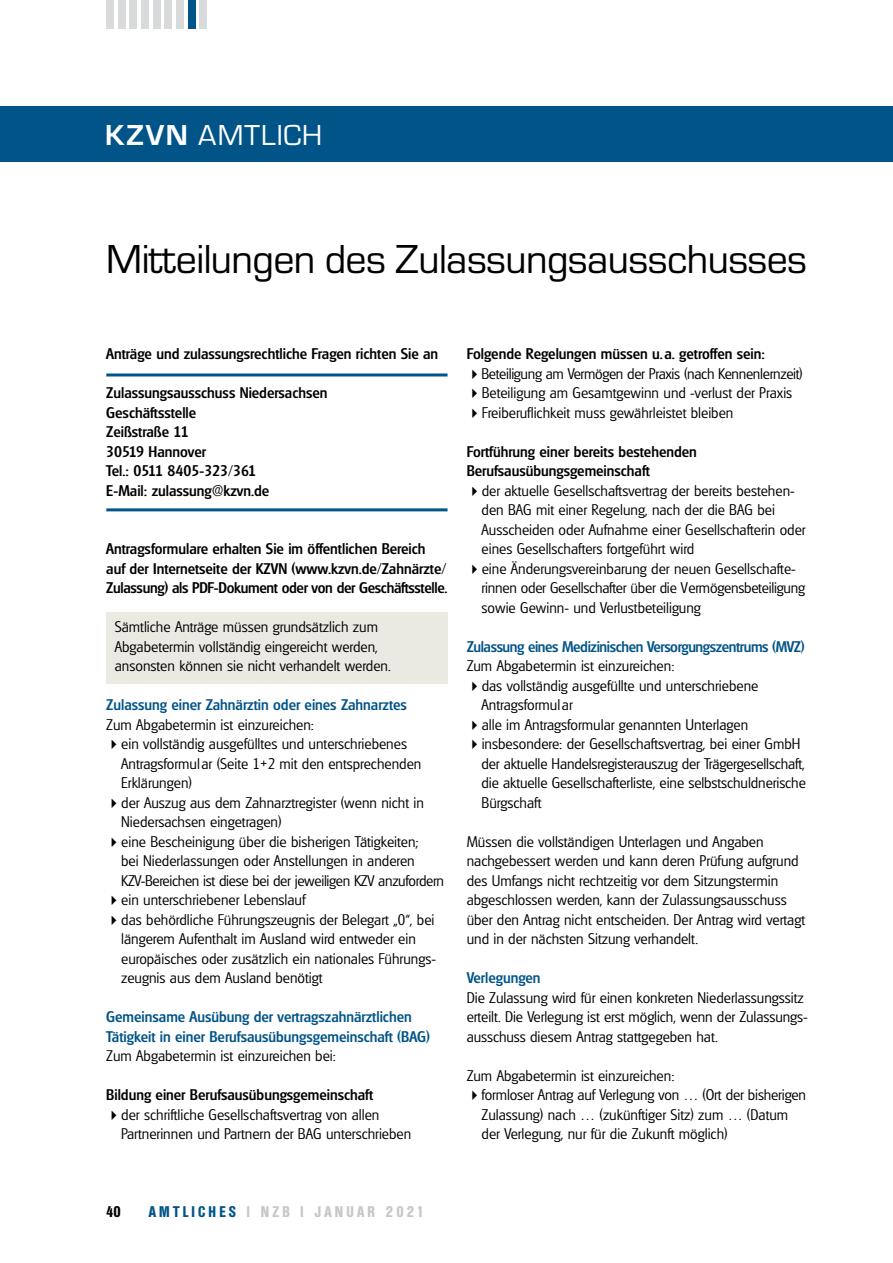
<style>
.page{position:relative;width:893px;height:1263px;background:#fff}
.page>*{position:absolute;margin:0;border:0;box-sizing:border-box;transform-origin:0 0}
.t1{font:42px "Micro Square";letter-spacing:-.015em;color:#000}
.t2{font:30px "Micro Square";letter-spacing:.035em;color:#fff}
.t3{font:300 15px/19.5px "Glasgow";color:#000}
.t4{font:500 15px/19.5px "Glasgow";color:#000}
.t5{font:500 15px/19.5px "Glasgow";color:#005488}
.t6{font:500 15px "Glasgow";letter-spacing:-.025em;color:#005488}
.t7{font:700 condensed 15px "Olympia";letter-spacing:.215em;color:#c6c7c8}
.t8{font:700 condensed 15px "Olympia";color:#000}
.s1{font-weight:700}
.s2{color:#005488}
</style>
<div class="page">
<div style="left:106px;top:0;width:8px;height:28px;background:#d9dadb"></div>
<div style="left:118px;top:0;width:8px;height:28px;background:#d9dadb"></div>
<div style="left:130px;top:0;width:7px;height:28px;background:#d9dadb"></div>
<div style="left:141px;top:0;width:8px;height:28px;background:#d9dadb"></div>
<div style="left:153px;top:0;width:8px;height:28px;background:#d9dadb"></div>
<div style="left:165px;top:0;width:7px;height:28px;background:#d9dadb"></div>
<div style="left:176px;top:0;width:8px;height:28px;background:#d9dadb"></div>
<div style="left:188px;top:0;width:8px;height:28px;background:#005488"></div>
<div style="left:200px;top:0;width:7px;height:28px;background:#d9dadb"></div>
<div style="left:0;top:106px;width:893px;height:56px;background:#005488"></div>
<hr style="left:106px;top:373px;width:342px;height:3px;background:#005488">
<hr style="left:106px;top:508px;width:342px;height:3px;background:#005488">
<div style="left:106px;top:612px;width:342px;height:71px;background:#ebeae2"></div>
<h2 class="t2" style="left:105px;top:119px;width:219px"><span class="s1">KZVN</span> AMTLICH</h2>
<h1 class="t1" style="left:106px;top:237px;width:702px">Mitteilungen des Zulassungsausschusses</h1>
<p class="t4" style="left:106px;top:344px;width:333px">Anträge und zulassungsrechtliche Fragen richten Sie an</p>
<p class="t4" style="left:106px;top:383px;width:223px">Zulassungsausschuss Niedersachsen<br>Geschäftsstelle<br>Zeißstraße 11<br>30519 Hannover<br>Tel.: 0511 8405-323/361<br>E-Mail: zulassung@kzvn.de</p>
<p class="t4" style="left:106px;top:539px;width:343px">Antragsformulare erhalten Sie im öffentlichen Bereich auf der Internetseite der KZVN (www.kzvn.de/Zahnärzte/<br>Zulassung) als PDF-Dokument oder von der Geschäftsstelle.</p>
<p class="t3" style="left:115px;top:617px;width:277px">Sämtliche Anträge müssen grundsätzlich zum<br>Abgabetermin vollständig eingereicht werden, ansonsten können sie nicht verhandelt werden.</p>
<p class="t5" style="left:106px;top:695px;width:302px">Zulassung einer Zahnärztin oder eines Zahnarztes</p>
<p class="t3" style="left:121px;top:714px;width:324px;text-indent:-15px">Zum Abgabetermin ist einzureichen:<br>ein vollständig ausgefülltes und unterschriebenes Antragsformular (Seite 1+2 mit den entsprechenden Erklärungen)<br>der Auszug aus dem Zahnarztregister (wenn nicht in Niedersachsen eingetragen)<br>eine Bescheinigung über die bisherigen Tätigkeiten;<br>bei Niederlassungen oder Anstellungen in anderen KZV-Bereichen ist diese bei der jeweiligen KZV anzufordern ein unterschriebener Lebenslauf<br>das behördliche Führungszeugnis der Belegart „0“, bei längerem Aufenthalt im Ausland wird entweder ein europäisches oder zusätzlich ein nationales Führungs&shy;zeugnis aus dem Ausland benötigt</p>
<p class="t5" style="left:106px;top:1007px;width:325px">Gemeinsame Ausübung der vertragszahnärztlichen<br>Tätigkeit in einer Berufsausübungsgemeinschaft (BAG)</p>
<p class="t3" style="left:106px;top:1046px;width:231px">Zum Abgabetermin ist einzureichen bei:</p>
<p class="t4" style="left:106px;top:1085px;width:268px">Bildung einer Berufsausübungsgemeinschaft</p>
<p class="t3" style="left:121px;top:1104px;width:292px">der schriftliche Gesellschaftsvertrag von allen<br>Partnerinnen und Partnern der BAG unterschrieben</p>
<p class="t4" style="left:467px;top:344px;width:300px">Folgende Regelungen müssen u.a. getroffen sein:</p>
<p class="t3" style="left:481px;top:363px;width:323px">Beteiligung am Vermögen der Praxis (nach Kennenlernzeit)<br>Beteiligung am Gesamtgewinn und -verlust der Praxis<br>Freiberuflichkeit muss gewährleistet bleiben</p>
<p class="t4" style="left:467px;top:441px;width:232px">Fortführung einer bereits bestehenden<br>Berufsausübungsgemeinschaft</p>
<p class="t3" style="left:482px;top:480px;width:326px">der aktuelle Gesellschaftsvertrag der bereits bestehen&shy;den BAG mit einer Regelung, nach der die BAG bei Ausscheiden oder Aufnahme einer Gesellschafterin oder eines Gesellschafters fortgeführt wird<br>eine Änderungsvereinbarung der neuen Gesellschafte&shy;rinnen oder Gesellschafter über die Vermögensbeteiligung sowie Gewinn- und Verlustbeteiligung</p>
<p class="t6" style="left:467px;top:637px;width:339px">Zulassung eines Medizinischen Versorgungszentrums (MVZ)</p>
<p class="t3" style="left:482px;top:656px;width:326px;text-indent:-15px">Zum Abgabetermin ist einzureichen:<br>das vollständig ausgefüllte und unterschriebene Antragsformular<br>alle im Antragsformular genannten Unterlagen insbesondere: der Gesellschaftsvertrag, bei einer GmbH der aktuelle Handelsregisterauszug der Trägergesellschaft, die aktuelle Gesellschafterliste, eine selbstschuldnerische Bürgschaft</p>
<p class="t3" style="left:467px;top:831px;width:340px">Müssen die vollständigen Unterlagen und Angaben nachgebessert werden und kann deren Prüfung aufgrund des Umfangs nicht rechtzeitig vor dem Sitzungstermin abgeschlossen werden, kann der Zulassungsausschuss über den Antrag nicht entscheiden. Der Antrag wird vertagt und in der nächsten Sitzung verhandelt.</p>
<p class="t5" style="left:467px;top:968px;width:75px">Verlegungen</p>
<p class="t3" style="left:467px;top:987px;width:341px">Die Zulassung wird für einen konkreten Niederlassungssitz erteilt. Die Verlegung ist erst möglich, wenn der Zulassungs&shy;ausschuss diesem Antrag stattgegeben hat.</p>
<p class="t3" style="left:482px;top:1065px;width:326px;text-indent:-15px">Zum Abgabetermin ist einzureichen:<br>formloser Antrag auf Verlegung von … (Ort der bisherigen Zulassung) nach … (zukünftiger Sitz) zum … (Datum der Verlegung, nur für die Zukunft möglich)</p>
<p class="t8" style="left:106px;top:1203px;width:16px">40</p>
<p class="t7" style="left:149px;top:1203px;width:277px"><span class="s2">AMTLICHES</span> | NZB | JANUAR 2021</p>
</div>
